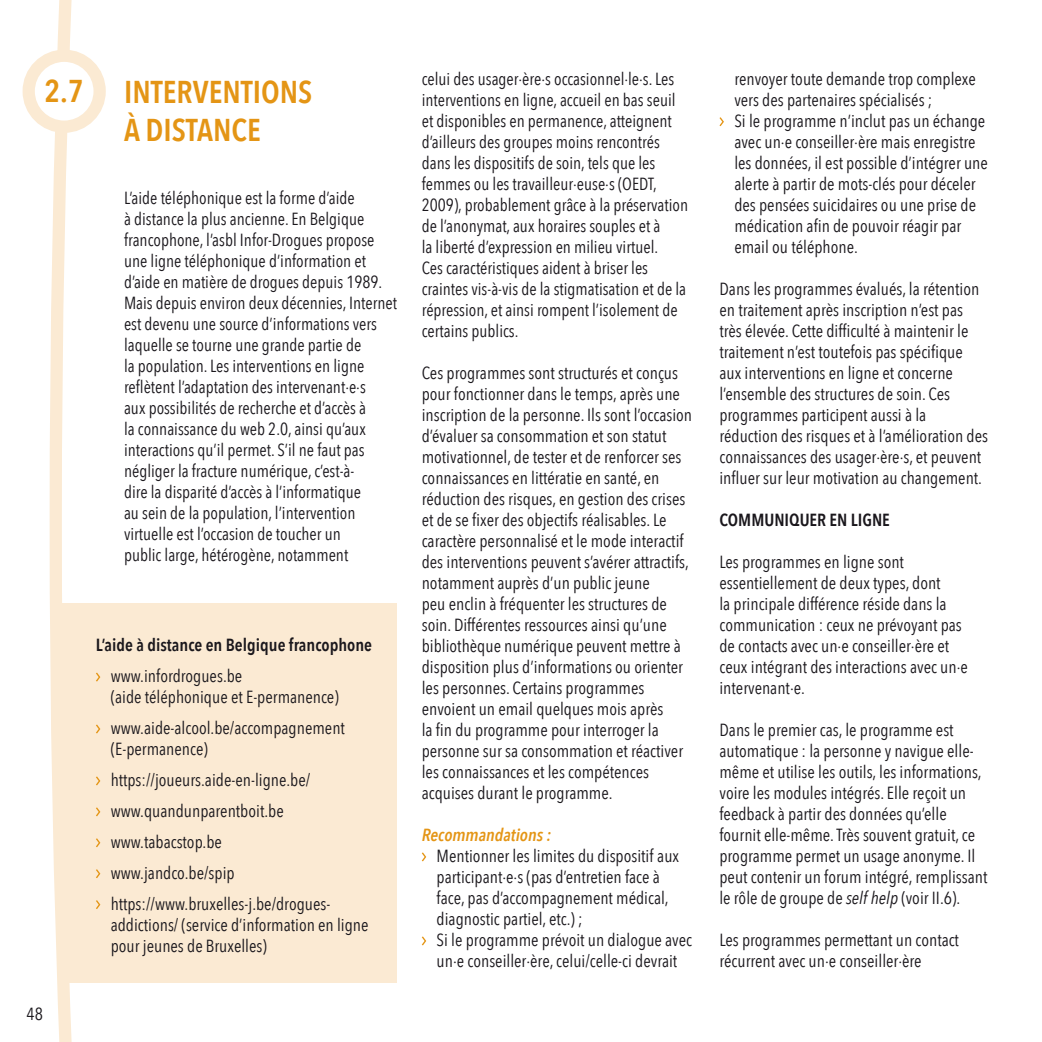
<style>
.page{position:relative;width:1042px;height:1042px;background:#fff}
.page>*{position:absolute;margin:0;border:0;box-sizing:border-box;transform-origin:0 0}
.t1{font:600 31.5px/38.5px "Avenir Next Condensed";color:#e49515}
.t2{font:17.5px/21px "Avenir Next Condensed";color:#1a171c}
.t3{font:600 17.5px "Avenir Next Condensed";color:#1a171c}
.t4{font:italic 600 17.5px "Avenir Next Condensed";color:#e49515}
.s1{font-style:italic}
</style>
<div class="page">
<svg style="left:43px;top:0;width:36px;height:1042px"></svg>
<svg style="left:29px;top:56px;width:71px;height:71px"></svg>
<div style="left:23px;top:50px;width:83px;height:83px;border:12px solid #fbead3;border-radius:50%"></div>
<svg style="left:422px;top:852px;width:4px;height:9px"></svg>
<svg style="left:422px;top:936px;width:4px;height:9px"></svg>
<svg style="left:719px;top:117px;width:5px;height:9px"></svg>
<div style="left:61px;top:603px;width:336px;height:379px;background:#fbead3"></div>
<svg style="left:96px;top:672px;width:4px;height:9px"></svg>
<svg style="left:96px;top:724px;width:4px;height:9px"></svg>
<svg style="left:96px;top:776px;width:4px;height:9px"></svg>
<svg style="left:96px;top:807px;width:4px;height:9px"></svg>
<svg style="left:96px;top:838px;width:4px;height:9px"></svg>
<svg style="left:96px;top:869px;width:4px;height:9px"></svg>
<svg style="left:96px;top:900px;width:4px;height:9px"></svg>
<h1 class="t1" style="left:45px;top:71px;width:41px">2.7</h1>
<p class="t2" style="left:422px;top:68px;width:268px">celui des usager·ère·s occasionnel·le·s. Les interventions en ligne, accueil en bas seuil et disponibles en permanence, atteignent d’ailleurs des groupes moins rencontrés dans les dispositifs de soin, tels que les femmes ou les travailleur·euse·s (OEDT, 2009), probablement grâce à la préservation de l’anonymat, aux horaires souples et à<br>la liberté d’expression en milieu virtuel.<br>Ces caractéristiques aident à briser les craintes vis-à-vis de la stigmatisation et de la répression, et ainsi rompent l’isolement de certains publics.</p>
<p class="t2" style="left:422px;top:362px;width:272px">Ces programmes sont structurés et conçus pour fonctionner dans le temps, après une inscription de la personne. I ls sont l’occasion d’évaluer sa consommation et son statut motivationnel, de tester et de renforcer ses connaissances en littératie en santé, en réduction des risques, en gestion des crises et de se fixer des objectifs réalisables. Le caractère personnalisé et le mode interactif des interventions peuvent s’avérer attractifs, notamment auprès d’un public jeune<br>peu enclin à fréquenter les structures de soin. Différentes ressources ainsi qu’une bibliothèque numérique peuvent mettre à disposition plus d’informations ou orienter les personnes. Certains programmes envoient un email quelques mois après<br>la fin du programme pour interroger la personne sur sa consommation et réactiver les connaissances et les compétences acquises durant le programme.</p>
<p class="t4" style="left:422px;top:824px;width:131px">Recommandations :</p>
<p class="t2" style="left:437px;top:845px;width:257px">Mentionner les limites du dispositif aux participant·e·s (pas d’entretien face à face, pas d’accompagnement médical, diagnostic partiel, etc.) ;<br>Si le programme prévoit un dialogue avec un·e conseiller·ère, celui/celle-ci devrait</p>
<h1 class="t1" style="left:124px;top:72px;width:190px">INTERVENTIONS<br>À DISTANCE</h1>
<p class="t2" style="left:124px;top:187px;width:274px">L’aide téléphonique est la forme d’aide<br>à distance la plus ancienne. En Belgique francophone, l’asbl I nfor-Drogues propose une ligne téléphonique d’information et d’aide en matière de drogues depuis 1989.<br>Mais depuis environ deux décennies, I nternet est devenu une source d’informations vers laquelle se tourne une grande partie de<br>la population. Les interventions en ligne reflètent l’adaptation des intervenant·e·s<br>aux possibilités de recherche et d’accès à<br>la connaissance du web 2.0, ainsi qu’aux interactions qu’il permet. S’il ne faut pas négliger la fracture numérique, c’est-à-<br>dire la disparité d’accès à l’informatique<br>au sein de la population, l’intervention virtuelle est l’occasion de toucher un<br>public large, hétérogène, notamment</p>
<p class="t3" style="left:96px;top:630px;width:278px">L’AIDE À DISTANCE EN BELGIQUE FRANCOPHONE</p>
<p class="t2" style="left:111px;top:665px;width:229px">www.infordrogues.be<br>(aide téléphonique et E-permanence)</p>
<p class="t2" style="left:111px;top:717px;width:236px">www.aide-alcool.be/accompagnement (E-permanence)</p>
<p class="t2" style="left:111px;top:764px;width:221px;line-height:31px">https://joueurs.aide-en-ligne.be/ www.quandunparentboit.be www.tabacstop.be www.jandco.be/spip https://www.bruxelles-j.be/drogues-</p>
<p class="t2" style="left:111px;top:913px;width:259px">addictions/ (service d’information en ligne pour jeunes de Bruxelles)</p>
<p class="t2" style="left:26px;top:1002px;width:18px">48</p>
<p class="t2" style="left:734px;top:68px;width:255px">renvoyer toute demande trop complexe vers des partenaires spécialisés ;<br>Si le programme n’inclut pas un échange avec un·e conseiller·ère mais enregistre les données, il est possible d’intégrer une alerte à partir de mots-clés pour déceler des pensées suicidaires ou une prise de médication afin de pouvoir réagir par email ou téléphone.</p>
<p class="t2" style="left:719px;top:278px;width:270px">Dans les programmes évalués, la rétention en traitement après inscription n’est pas très élevée. Cette difficulté à maintenir le traitement n’est toutefois pas spécifique aux interventions en ligne et concerne l’ensemble des structures de soin. Ces programmes participent aussi à la réduction des risques et à l’amélioration des connaissances des usager·ère·s, et peuvent influer sur leur motivation au changement.</p>
<p class="t3" style="left:719px;top:505px;width:172px">COMMUNIQUER EN LIGNE</p>
<p class="t2" style="left:719px;top:551px;width:250px">Les programmes en ligne sont essentiellement de deux types, dont<br>la principale différence réside dans la communication : ceux ne prévoyant pas de contacts avec un·e conseiller·ère et ceux intégrant des interactions avec un·e intervenant·e.</p>
<p class="t2" style="left:719px;top:719px;width:269px">Dans le premier cas, le programme est automatique : la personne y navigue elle&shy;même et utilise les outils, les informations, voire les modules intégrés. Elle reçoit un feedback à partir des données qu’elle fournit elle-même. Très souvent gratuit, ce programme permet un usage anonyme. I l peut contenir un forum intégré, remplissant le rôle de groupe de <span class="s1">self help</span> (voir II .6).</p>
<p class="t2" style="left:719px;top:929px;width:241px">Les programmes permettant un contact récurrent avec un·e conseiller·ère</p>
</div>
